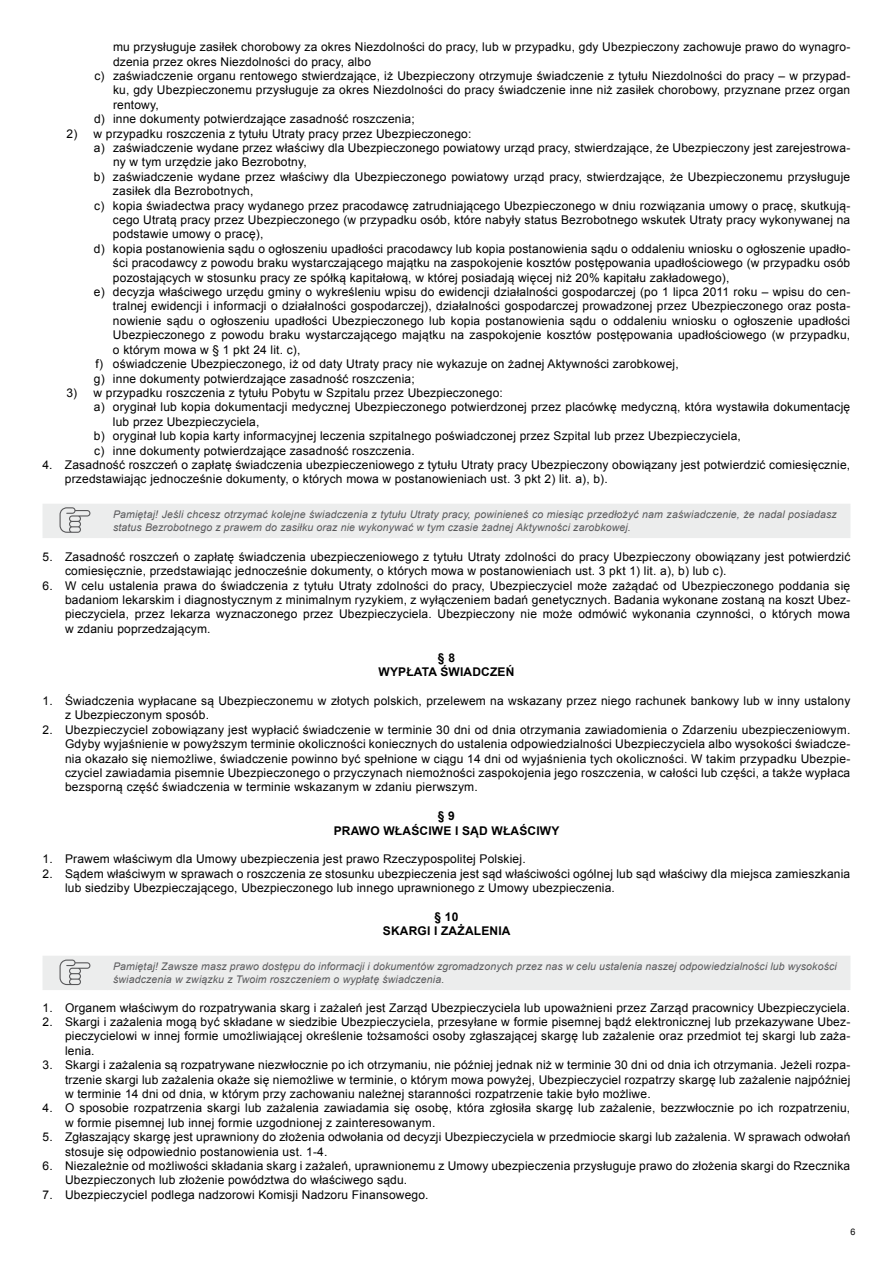
<style>
.page{position:relative;width:893px;height:1263px;background:#fff}
.page>*{position:absolute;margin:0;border:0;box-sizing:border-box;transform-origin:0 0}
.t1{font:12px/14.4px "Arial";letter-spacing:.015em;color:#000}
.t2{font:700 12px/14.4px "Arial";letter-spacing:.015em;color:#000;text-align:center}
.t3{font:italic 10.5px/13.2px "Arial";letter-spacing:.015em;color:#58585a}
.t4{font:9px "Arial";color:#000}
</style>
<div class="page">
<hr style="left:43px;top:537px;width:64px;height:1px;background:#eceded">
<hr style="left:107px;top:537px;width:743px;height:1px;background:#eceded">
<hr style="left:43px;top:988px;width:64px;height:2px;background:#eceded">
<hr style="left:107px;top:988px;width:743px;height:2px;background:#eceded">
<div style="left:43px;top:504px;width:807px;height:33px;background:#eceded"></div>
<div style="left:43px;top:956px;width:807px;height:32px;background:#eceded"></div>
<p class="t1" style="left:113px;top:40px;width:739px">mu przysługuje zasiłek chorobowy za okres Niezdolności do pracy, lub w przypadku, gdy Ubezpieczony zachowuje prawo do wynagro-</p>
<p class="t1" style="left:113px;top:54px;width:259px">dzenia przez okres Niezdolności do pracy, albo</p>
<p class="t1" style="left:94px;top:69px;width:758px">c) zaświadczenie organu rentowego stwierdzające, iż Ubezpieczony otrzymuje świadczenie z tytułu Niezdolności do pracy – w przypad-</p>
<p class="t1" style="left:113px;top:83px;width:739px">ku, gdy Ubezpieczonemu przysługuje za okres Niezdolności do pracy świadczenie inne niż zasiłek chorobowy, przyznane przez organ</p>
<p class="t1" style="left:113px;top:98px;width:47px">rentowy,</p>
<p class="t1" style="left:94px;top:112px;width:322px">d) inne dokumenty potwierdzające zasadność roszczenia;</p>
<p class="t1" style="left:67px;top:126px;width:406px">2) w przypadku roszczenia z tytułu Utraty pracy przez Ubezpieczonego:</p>
<p class="t1" style="left:94px;top:141px;width:758px">a) zaświadczenie wydane przez właściwy dla Ubezpieczonego powiatowy urząd pracy, stwierdzające, że Ubezpieczony jest zarejestrowa-</p>
<p class="t1" style="left:113px;top:155px;width:195px">ny w tym urzędzie jako Bezrobotny,</p>
<p class="t1" style="left:94px;top:170px;width:758px">b) zaświadczenie wydane przez właściwy dla Ubezpieczonego powiatowy urząd pracy, stwierdzające, że Ubezpieczonemu przysługuje</p>
<p class="t1" style="left:113px;top:184px;width:142px">zasiłek dla Bezrobotnych,</p>
<p class="t1" style="left:94px;top:198px;width:758px">c) kopia świadectwa pracy wydanego przez pracodawcę zatrudniającego Ubezpieczonego w dniu rozwiązania umowy o pracę, skutkują-</p>
<p class="t1" style="left:113px;top:213px;width:739px">cego Utratą pracy przez Ubezpieczonego (w przypadku osób, które nabyły status Bezrobotnego wskutek Utraty pracy wykonywanej na</p>
<p class="t1" style="left:113px;top:227px;width:152px">podstawie umowy o pracę),</p>
<p class="t1" style="left:94px;top:242px;width:758px">d) kopia postanowienia sądu o ogłoszeniu upadłości pracodawcy lub kopia postanowienia sądu o oddaleniu wniosku o ogłoszenie upadło-</p>
<p class="t1" style="left:113px;top:256px;width:739px">ści pracodawcy z powodu braku wystarczającego majątku na zaspokojenie kosztów postępowania upadłościowego (w przypadku osób</p>
<p class="t1" style="left:113px;top:270px;width:618px">pozostających w stosunku pracy ze spółką kapitałową, w której posiadają więcej niż 20% kapitału zakładowego),</p>
<p class="t1" style="left:94px;top:285px;width:758px">e) decyzja właściwego urzędu gminy o wykreśleniu wpisu do ewidencji działalności gospodarczej (po 1 lipca 2011 roku – wpisu do cen-</p>
<p class="t1" style="left:113px;top:299px;width:739px">tralnej ewidencji i informacji o działalności gospodarczej), działalności gospodarczej prowadzonej przez Ubezpieczonego oraz posta-</p>
<p class="t1" style="left:113px;top:314px;width:739px">nowienie sądu o ogłoszeniu upadłości Ubezpieczonego lub kopia postanowienia sądu o oddaleniu wniosku o ogłoszenie upadłości</p>
<p class="t1" style="left:113px;top:328px;width:739px">Ubezpieczonego z powodu braku wystarczającego majątku na zaspokojenie kosztów postępowania upadłościowego (w przypadku,</p>
<p class="t1" style="left:113px;top:342px;width:189px">o którym mowa w § 1 pkt 24 lit. c),</p>
<p class="t1" style="left:96px;top:357px;width:585px">f) oświadczenie Ubezpieczonego, iż od daty Utraty pracy nie wykazuje on żadnej Aktywności zarobkowej,</p>
<p class="t1" style="left:94px;top:371px;width:322px">g) inne dokumenty potwierdzające zasadność roszczenia;</p>
<p class="t1" style="left:66px;top:386px;width:438px">3) w przypadku roszczenia z tytułu Pobytu w Szpitalu przez Ubezpieczonego:</p>
<p class="t1" style="left:94px;top:400px;width:758px">a) oryginał lub kopia dokumentacji medycznej Ubezpieczonego potwierdzonej przez placówkę medyczną, która wystawiła dokumentację</p>
<p class="t1" style="left:113px;top:414px;width:148px">lub przez Ubezpieczyciela,</p>
<p class="t1" style="left:94px;top:429px;width:648px">b) oryginał lub kopia karty informacyjnej leczenia szpitalnego poświadczonej przez Szpital lub przez Ubezpieczyciela,</p>
<p class="t1" style="left:94px;top:443px;width:322px">c) inne dokumenty potwierdzające zasadność roszczenia.</p>
<p class="t1" style="left:65px;top:458px;width:787px;text-indent:-22px">4. Zasadność roszczeń o zapłatę świadczenia ubezpieczeniowego z tytułu Utraty pracy Ubezpieczony obowiązany jest potwierdzić comiesięcznie, przedstawiając jednocześnie dokumenty, o których mowa w postanowieniach ust. 3 pkt 2) lit. a), b).</p>
<p class="t3" style="left:113px;top:508px;width:725px">Pamiętaj! Jeśli chcesz otrzymać kolejne świadczenia z tytułu Utraty pracy, powinieneś co miesiąc przedłożyć nam zaświadczenie, że nadal posiadasz status Bezrobotnego z prawem do zasiłku oraz nie wykonywać w tym czasie żadnej Aktywności zarobkowej.</p>
<p class="t1" style="left:65px;top:550px;width:787px;text-indent:-22px">5. Zasadność roszczeń o zapłatę świadczenia ubezpieczeniowego z tytułu Utraty zdolności do pracy Ubezpieczony obowiązany jest potwierdzić comiesięcznie, przedstawiając jednocześnie dokumenty, o których mowa w postanowieniach ust. 3 pkt 1) lit. a), b) lub c).</p>
<p class="t1" style="left:65px;top:578px;width:787px;text-align:justify;text-indent:-22px">6. W celu ustalenia prawa do świadczenia z tytułu Utraty zdolności do pracy, Ubezpieczyciel może zażądać od Ubezpieczonego poddania się badaniom lekarskim i diagnostycznym z minimalnym ryzykiem, z wyłączeniem badań genetycznych. Badania wykonane zostaną na koszt Ubez&shy;pieczyciela, przez lekarza wyznaczonego przez Ubezpieczyciela. Ubezpieczony nie może odmówić wykonania czynności, o których mowa w zdaniu poprzedzającym.</p>
<p class="t2" style="left:378px;top:651px;width:137px">§ 8<br>WYPŁATA ŚWIADCZEŃ</p>
<p class="t1" style="left:65px;top:694px;width:787px;text-indent:-22px">1. Świadczenia wypłacane są Ubezpieczonemu w złotych polskich, przelewem na wskazany przez niego rachunek bankowy lub w inny ustalony z Ubezpieczonym sposób.</p>
<p class="t1" style="left:65px;top:722px;width:787px;text-align:justify;text-indent:-22px">2. Ubezpieczyciel zobowiązany jest wypłacić świadczenie w terminie 30 dni od dnia otrzymania zawiadomienia o Zdarzeniu ubezpieczeniowym.<br>Gdyby wyjaśnienie w powyższym terminie okoliczności koniecznych do ustalenia odpowiedzialności Ubezpieczyciela albo wysokości świadcze&shy;nia okazało się niemożliwe, świadczenie powinno być spełnione w ciągu 14 dni od wyjaśnienia tych okoliczności. W takim przypadku Ubezpie&shy;czyciel zawiadamia pisemnie Ubezpieczonego o przyczynach niemożności zaspokojenia jego roszczenia, w całości lub części, a także wypłaca bezsporną część świadczenia w terminie wskazanym w zdaniu pierwszym.</p>
<p class="t2" style="left:334px;top:809px;width:227px">§ 9<br>PRAWO WŁAŚCIWE I SĄD WŁAŚCIWY</p>
<p class="t1" style="left:42px;top:852px;width:485px">1. Prawem właściwym dla Umowy ubezpieczenia jest prawo Rzeczypospolitej Polskiej.</p>
<p class="t1" style="left:65px;top:866px;width:787px;text-indent:-22px">2. Sądem właściwym w sprawach o roszczenia ze stosunku ubezpieczenia jest sąd właściwości ogólnej lub sąd właściwy dla miejsca zamieszkania lub siedziby Ubezpieczającego, Ubezpieczonego lub innego uprawnionego z Umowy ubezpieczenia.</p>
<p class="t2" style="left:383px;top:910px;width:129px">§ 10<br>SKARGI I ZAŻALENIA</p>
<p class="t3" style="left:113px;top:960px;width:725px">Pamiętaj! Zawsze masz prawo dostępu do informacji i dokumentów zgromadzonych przez nas w celu ustalenia naszej odpowiedzialności lub wysokości świadczenia w związku z Twoim roszczeniem o wypłatę świadczenia.</p>
<p class="t1" style="left:43px;top:1000px;width:809px">1. Organem właściwym do rozpatrywania skarg i zażaleń jest Zarząd Ubezpieczyciela lub upoważnieni przez Zarząd pracownicy Ubezpieczyciela.</p>
<p class="t1" style="left:65px;top:1015px;width:787px;text-align:justify;text-indent:-22px">2. Skargi i zażalenia mogą być składane w siedzibie Ubezpieczyciela, przesyłane w formie pisemnej bądź elektronicznej lub przekazywane Ubez&shy;pieczycielowi w innej formie umożliwiającej określenie tożsamości osoby zgłaszającej skargę lub zażalenie oraz przedmiot tej skargi lub zaża&shy;lenia.</p>
<p class="t1" style="left:65px;top:1058px;width:787px;text-align:justify;text-indent:-22px">3. Skargi i zażalenia są rozpatrywane niezwłocznie po ich otrzymaniu, nie później jednak niż w terminie 30 dni od dnia ich otrzymania. Jeżeli rozpa&shy;trzenie skargi lub zażalenia okaże się niemożliwe w terminie, o którym mowa powyżej, Ubezpieczyciel rozpatrzy skargę lub zażalenie najpóźniej w terminie 14 dni od dnia, w którym przy zachowaniu należnej staranności rozpatrzenie takie było możliwe.</p>
<p class="t1" style="left:65px;top:1101px;width:787px;text-indent:-22px">4. O sposobie rozpatrzenia skargi lub zażalenia zawiadamia się osobę, która zgłosiła skargę lub zażalenie, bezzwłocznie po ich rozpatrzeniu, w formie pisemnej lub innej formie uzgodnionej z zainteresowanym.</p>
<p class="t1" style="left:65px;top:1130px;width:787px;text-indent:-22px">5. Zgłaszający skargę jest uprawniony do złożenia odwołania od decyzji Ubezpieczyciela w przedmiocie skargi lub zażalenia. W sprawach odwołań stosuje się odpowiednio postanowienia ust. 1-4.</p>
<p class="t1" style="left:65px;top:1159px;width:787px;text-indent:-22px">6. Niezależnie od możliwości składania skarg i zażaleń, uprawnionemu z Umowy ubezpieczenia przysługuje prawo do złożenia skargi do Rzecznika<br>Ubezpieczonych lub złożenie powództwa do właściwego sądu.</p>
<p class="t1" style="left:43px;top:1187px;width:388px">7. Ubezpieczyciel podlega nadzorowi Komisji Nadzoru Finansowego.</p>
<p class="t4" style="left:850px;top:1226px;width:7px">6</p>
</div>
